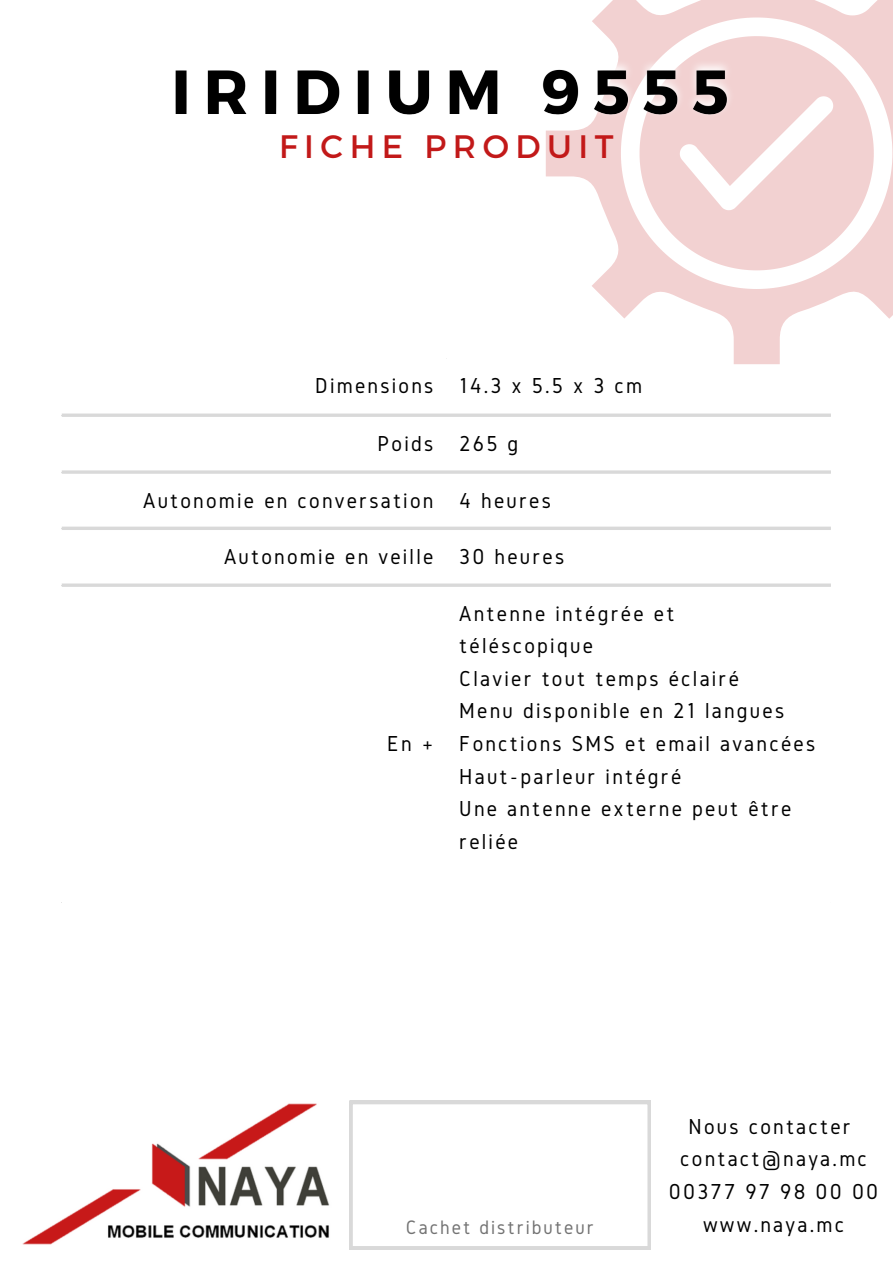
<style>
.page{position:relative;width:893px;height:1264px;background:#fff}
.page>*{position:absolute;margin:0;border:0;box-sizing:border-box;transform-origin:0 0}
.t1{font:32.4px "Montserrat";letter-spacing:.2em;color:#c21919}
.t2{font:22.5px/32.5px "Gidole";letter-spacing:.1em;color:#000}
.t3{font:20.25px "Gidole";letter-spacing:.1em;color:#737373}
</style>
<div class="page">
<img style="left:22px;top:1103px;width:308px;height:142px">
<svg style="left:546px;top:0;width:346px;height:364px;fill:#f2d1d1"></svg>
<svg style="left:62px;top:413px;width:768px;height:4px;background:#dedede"></svg>
<hr style="left:62px;top:470px;width:768px;height:4px;background:#d9d9d9">
<svg style="left:62px;top:526px;width:768px;height:4px;fill:#d9d9d9"></svg>
<svg style="left:62px;top:583px;width:768px;height:4px;background:#dedede"></svg>
<svg style="left:349px;top:1100px;width:301px;height:149px"></svg>
<img style="left:175px;top:36px;width:578px;height:99px">
<h1 class="t1" style="left:279px;top:126px;width:336px">FICHE PRODUIT</h1>
<p class="t2" style="left:315px;top:369px;width:328px">Dimensions 14.3 x 5.5 x 3 cm</p>
<p class="t2" style="left:377px;top:427px;width:142px">Poids 265 g</p>
<p class="t2" style="left:143px;top:483px;width:409px">Autonomie en conversation 4 heures</p>
<p class="t2" style="left:224px;top:540px;width:342px">Autonomie en veille 30 heures</p>
<p class="t2" style="left:387px;top:727px;width:48px">En +</p>
<p class="t2" style="left:459px;top:596px;width:357px">Antenne intégrée et<br>téléscopique<br>Clavier tout temps éclairé<br>Menu disponible en 21 langues<br>Fonctions SMS et email avancées<br>Haut-parleur intégré<br>Une antenne externe peut être reliée</p>
<p class="t2" style="left:668px;top:1109px;width:211px;text-align:center">Nous contacter contact@naya.mc<br>00377 97 98 00 00</p>
<p class="t3" style="left:406px;top:1215px;width:189px">Cachet distributeur</p>
<p class="t2" style="left:703px;top:1207px;width:142px">www.naya.mc</p>
</div>
